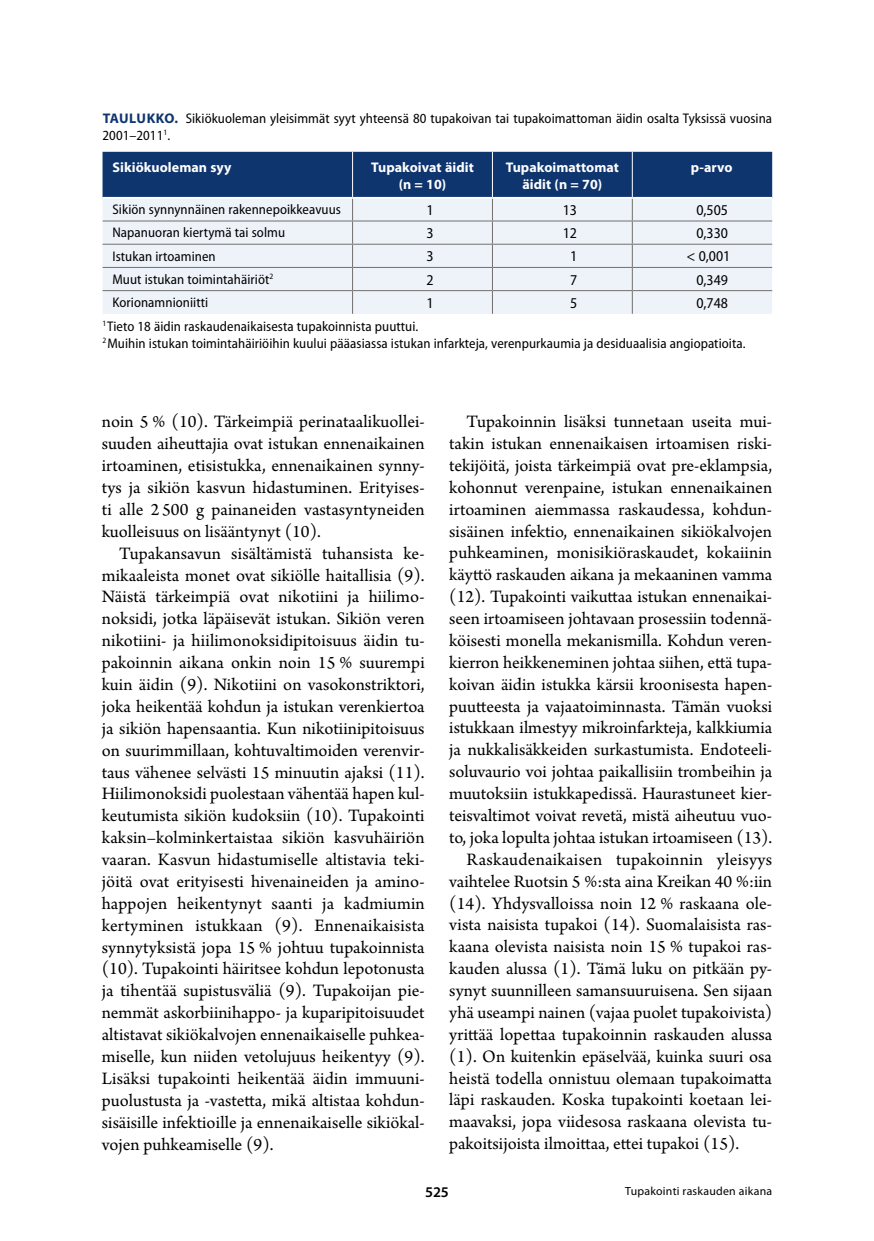
<style>
.page{position:relative;width:874px;height:1241px;background:#fff}
.page>*{position:absolute;margin:0;border:0;box-sizing:border-box;transform-origin:0 0}
.t1{font:18.38px/21.9px "Arno Pro";color:#000;text-align:justify}
.t2{font:semi-condensed 15.05px "Myriad Pro";color:#000}
.t3{font:600 14.88px "Myriad Pro";color:#000}
.t4{font:semi-condensed 14px/16.6px "Myriad Pro";letter-spacing:.005em;color:#000}
.t5{font:700 14px/16.6px "Myriad Pro";letter-spacing:.005em;color:#fff;text-align:center}
.t6{font:11.9px "Myriad Pro";letter-spacing:.02em;color:#000}
.s1{font-weight:700;font-stretch:normal;color:#0f356f}
</style>
<div class="page">
<svg style="left:102px;top:152px;width:669px;height:162px;background:#acbacf"></svg>
<hr style="left:352px;top:152px;width:1px;height:45px;background:#fff">
<hr style="left:491px;top:152px;width:1px;height:45px;background:#fff">
<hr style="left:631px;top:152px;width:1px;height:45px;background:#fff">
<hr style="left:102px;top:197px;width:250px;height:2px;background:#fff">
<hr style="left:352px;top:197px;width:140px;height:2px;background:#fff">
<hr style="left:492px;top:197px;width:140px;height:2px;background:#fff">
<hr style="left:632px;top:197px;width:139px;height:2px;background:#fff">
<p class="t4" style="left:102px;top:110px;width:670px"><span class="s1">TAULUKKO.</span> Sikiökuoleman yleisimmät syyt yhteensä 80 tupakoivan tai tupakoimattoman äidin osalta Tyksissä vuosina<br>2001–2011<sup>1</sup>.</p>
<p class="t5" style="left:112px;top:159px;width:120px">Sikiökuoleman syy</p>
<p class="t5" style="left:371px;top:159px;width:104px">Tupakoivat äidit (n = 10)</p>
<p class="t5" style="left:505px;top:159px;width:115px">Tupakoimattomat äidit (n = 70)</p>
<p class="t5" style="left:690px;top:159px;width:43px">p-arvo</p>
<p class="t4" style="left:112px;top:201px;width:230px">Sikiön synnynnäinen rakennepoikkeavuus</p>
<p class="t2" style="left:426px;top:201px;width:9px">1</p>
<p class="t2" style="left:562px;top:201px;width:16px">13</p>
<p class="t2" style="left:696px;top:201px;width:33px">0,505</p>
<p class="t4" style="left:112px;top:224px;width:174px">Napanuoran kiertymä tai solmu</p>
<p class="t2" style="left:426px;top:224px;width:9px">3</p>
<p class="t2" style="left:562px;top:224px;width:16px">12</p>
<p class="t2" style="left:696px;top:224px;width:33px">0,330</p>
<p class="t4" style="left:112px;top:247px;width:105px">Istukan irtoaminen</p>
<p class="t2" style="left:426px;top:247px;width:9px">3</p>
<p class="t2" style="left:569px;top:247px;width:9px">1</p>
<p class="t2" style="left:686px;top:247px;width:45px">&lt; 0,001</p>
<p class="t4" style="left:112px;top:271px;width:162px">Muut istukan toimintahäiriöt<sup>2</sup></p>
<p class="t2" style="left:426px;top:270px;width:9px">2</p>
<p class="t2" style="left:569px;top:270px;width:9px">7</p>
<p class="t2" style="left:696px;top:270px;width:33px">0,349</p>
<p class="t4" style="left:112px;top:294px;width:97px">Korionamnioniitti</p>
<p class="t2" style="left:426px;top:293px;width:9px">1</p>
<p class="t2" style="left:569px;top:293px;width:9px">5</p>
<p class="t2" style="left:696px;top:293px;width:33px">0,748</p>
<p class="t4" style="left:102px;top:318px;width:644px"><sup>1</sup>Tieto 18 äidin raskaudenaikaisesta tupakoinnista puuttui.<br><sup>2</sup>Muihin istukan toimintahäiriöihin kuului pääasiassa istukan infarkteja, verenpurkaumia ja desiduaalisia angiopatioita.</p>
<p class="t1" style="left:102px;top:412px;width:324px">noin 5 % (10). Tärkeimpiä perinataalikuollei&shy;suuden aiheuttajia ovat istukan ennenaikainen irtoaminen, etisistukka, ennenaikainen synny&shy;tys ja sikiön kasvun hidastuminen. Erityises&shy;ti alle 2 500 g painaneiden vastasyntyneiden kuolleisuus on lisääntynyt (10).</p>
<p class="t1" style="left:102px;top:543px;width:324px;text-indent:17px">Tupakansavun sisältämistä tuhansista ke&shy;mikaaleista monet ovat sikiölle haitallisia (9).<br>Näistä tärkeimpiä ovat nikotiini ja hiilimo&shy;noksidi, jotka läpäisevät istukan. Sikiön veren nikotiini- ja hiilimonoksidipitoisuus äidin tu&shy;pakoinnin aikana onkin noin 15 % suurempi kuin äidin (9). Nikotiini on vasokonstriktori, joka heikentää kohdun ja istukan verenkiertoa ja sikiön hapensaantia. Kun nikotiinipitoisuus on suurimmillaan, kohtuvaltimoiden verenvir&shy;taus vähenee selvästi 15 minuutin ajaksi (11).<br>Hiilimonoksidi puolestaan vähentää hapen kul&shy;keutumista sikiön kudoksiin (10). Tupakointi kaksin–kolminkertaistaa sikiön kasvuhäiriön vaaran. Kasvun hidastumiselle altistavia teki&shy;jöitä ovat erityisesti hivenaineiden ja amino&shy;happojen heikentynyt saanti ja kadmiumin kertyminen istukkaan (9). Ennenaikaisista synnytyksistä jopa 15 % johtuu tupakoinnista (10). Tupakointi häiritsee kohdun lepotonusta ja tihentää supistusväliä (9). Tupakoijan pie&shy;nemmät askorbiinihappo- ja kuparipitoisuudet altistavat sikiökalvojen ennenaikaiselle puhkea&shy;miselle, kun niiden vetolujuus heikentyy (9).<br>Lisäksi tupakointi heikentää äidin immuuni&shy;puolustusta ja ‑vastetta, mikä altistaa kohdun&shy;sisäisille infektioille ja ennenaikaiselle sikiökal&shy;vojen puhkeamiselle (9).</p>
<p class="t1" style="left:466px;top:411px;width:307px">Tupakoinnin lisäksi tunnetaan useita mui-</p>
<p class="t1" style="left:449px;top:433px;width:324px">takin istukan ennenaikaisen irtoamisen riski-</p>
<p class="t1" style="left:449px;top:455px;width:324px">tekijöitä, joista tärkeimpiä ovat pre-eklampsia,</p>
<p class="t1" style="left:449px;top:477px;width:324px">kohonnut verenpaine, istukan ennenaikainen</p>
<p class="t1" style="left:449px;top:499px;width:324px">irtoaminen aiemmassa raskaudessa, kohdun-</p>
<p class="t1" style="left:449px;top:521px;width:324px">sisäinen infektio, ennenaikainen sikiökalvojen</p>
<p class="t1" style="left:449px;top:543px;width:324px">puhkeaminen, monisikiöraskaudet, kokaiinin</p>
<p class="t1" style="left:449px;top:564px;width:324px">käyttö raskauden aikana ja mekaaninen vamma</p>
<p class="t1" style="left:449px;top:586px;width:324px">(12). Tupakointi vaikuttaa istukan ennenaikai-</p>
<p class="t1" style="left:449px;top:608px;width:324px">seen irtoamiseen johtavaan prosessiin todennä-</p>
<p class="t1" style="left:449px;top:630px;width:324px">köisesti monella mekanismilla. Kohdun veren-</p>
<p class="t1" style="left:449px;top:652px;width:324px">kierron heikkeneminen johtaa siihen, että tupa-</p>
<p class="t1" style="left:449px;top:674px;width:324px">koivan äidin istukka kärsii kroonisesta hapen-</p>
<p class="t1" style="left:449px;top:696px;width:324px">puutteesta ja vajaatoiminnasta. Tämän vuoksi</p>
<p class="t1" style="left:449px;top:717px;width:324px">istukkaan ilmestyy mikroinfarkteja, kalkkiumia</p>
<p class="t1" style="left:449px;top:739px;width:323px">ja nukkalisäkkeiden surkastumista. Endoteeli-</p>
<p class="t1" style="left:449px;top:761px;width:324px">soluvaurio voi johtaa paikallisiin trombeihin ja</p>
<p class="t1" style="left:449px;top:783px;width:324px">muutoksiin istukkapedissä. Haurastuneet kier-</p>
<p class="t1" style="left:449px;top:805px;width:324px">teisvaltimot voivat revetä, mistä aiheutuu vuo-</p>
<p class="t1" style="left:449px;top:827px;width:324px">to, joka lopulta johtaa istukan irtoamiseen (13).</p>
<p class="t1" style="left:466px;top:849px;width:307px">Raskaudenaikaisen tupakoinnin yleisyys</p>
<p class="t1" style="left:449px;top:871px;width:324px">vaihtelee Ruotsin 5 %:sta aina Kreikan 40 %:iin</p>
<p class="t1" style="left:449px;top:892px;width:324px">(14). Yhdysvalloissa noin 12 % raskaana ole-</p>
<p class="t1" style="left:449px;top:914px;width:324px">vista naisista tupakoi (14). Suomalaisista ras-</p>
<p class="t1" style="left:449px;top:936px;width:324px">kaana olevista naisista noin 15 % tupakoi ras-</p>
<p class="t1" style="left:449px;top:958px;width:324px">kauden alussa (1). Tämä luku on pitkään py-</p>
<p class="t1" style="left:449px;top:980px;width:324px">synyt suunnilleen samansuuruisena. Sen sijaan</p>
<p class="t1" style="left:449px;top:1002px;width:324px">yhä useampi nainen (vajaa puolet tupakoivista)</p>
<p class="t1" style="left:449px;top:1024px;width:324px">yrittää lopettaa tupakoinnin raskauden alussa</p>
<p class="t1" style="left:449px;top:1045px;width:324px">(1). On kuitenkin epäselvää, kuinka suuri osa</p>
<p class="t1" style="left:449px;top:1067px;width:324px">heistä todella onnistuu olemaan tupakoimatta</p>
<p class="t1" style="left:449px;top:1089px;width:324px">läpi raskauden. Koska tupakointi koetaan lei-</p>
<p class="t1" style="left:449px;top:1111px;width:324px">maavaksi, jopa viidesosa raskaana olevista tu-</p>
<p class="t1" style="left:449px;top:1133px;width:291px">pakoitsijoista ilmoittaa, ettei tupakoi (15).</p>
<p class="t3" style="left:425px;top:1182px;width:25px">525</p>
<p class="t6" style="left:625px;top:1183px;width:148px">Tupakointi raskauden aikana</p>
</div>
